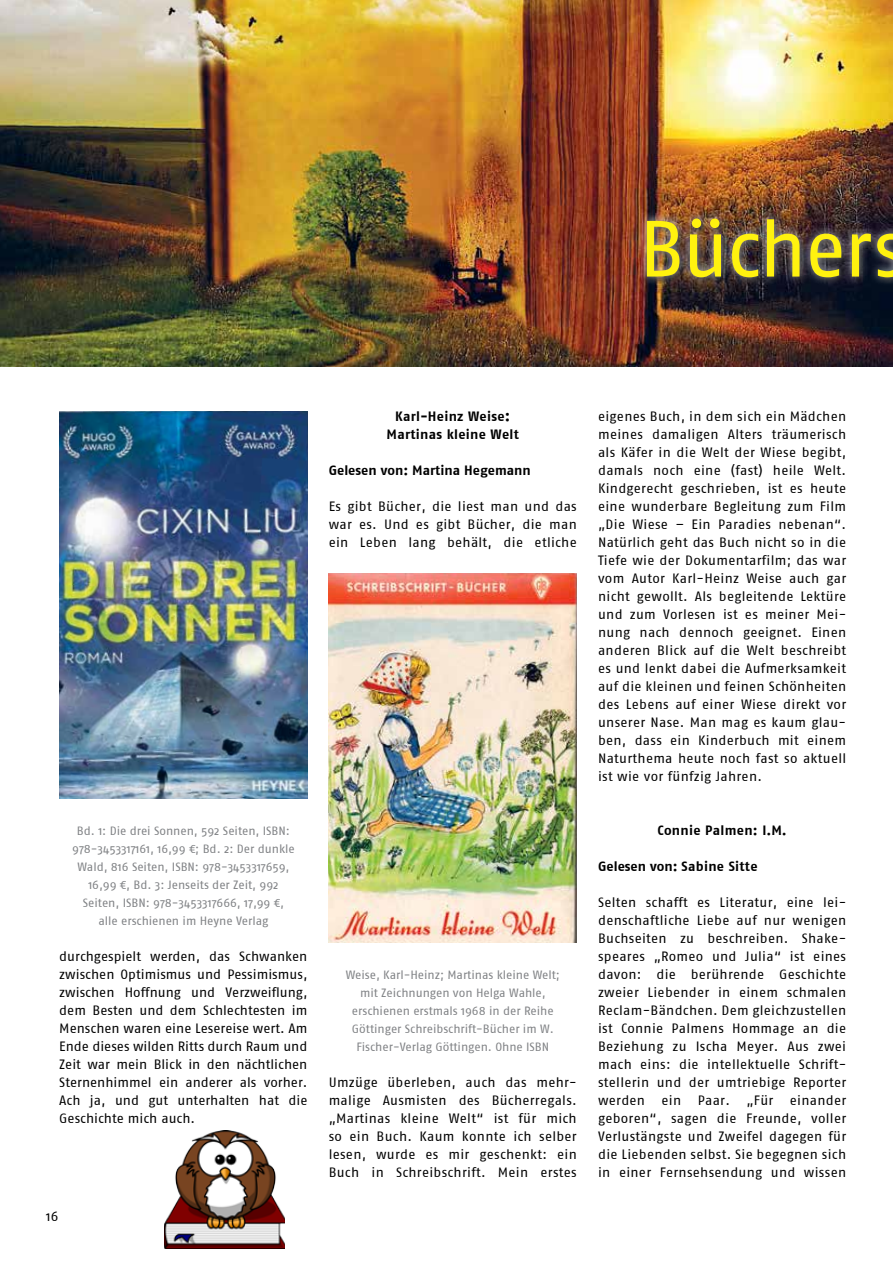
<style>
.page{position:relative;width:893px;height:1263px;background:#fff}
.page>*{position:absolute;margin:0;border:0;box-sizing:border-box;transform-origin:0 0}
.t1{font:79.5px "Fago No Regular Roman";letter-spacing:-.03em;color:#fff20f}
.t2{font:13.5px/18px "Fago No Regular Roman";letter-spacing:.02em;color:#000;text-align:justify}
.t3{font:13.5px/18px "Fago No Bold Roman";letter-spacing:.02em;color:#000;text-align:center}
.t4{font:13.5px "Fago No Bold Roman";color:#000}
.t5{font:12px/18px "Fago No Regular Roman";letter-spacing:-.005em;color:#808285;text-align:center}
.s1{font-size:15px}
</style>
<div class="page">
<img style="left:0;top:0;width:893px;height:367px">
<div style="left:637px;top:210px;width:256px;height:77px;background:#fff;opacity:.75"></div>
<img style="left:329px;top:573px;width:248px;height:369px">
<img style="left:60px;top:411px;width:248px;height:388px">
<img style="left:165px;top:1131px;width:120px;height:118px">
<h1 class="t1" style="left:639px;top:204px;width:269px">Büchers</h1>
<p class="t5" style="left:72px;top:821px;width:224px">Bd. 1: Die drei Sonnen, 592 Seiten, ISBN:<br>978-3453317161, 16,99 ¤; Bd. 2: Der dunkle Wald, 816 Seiten, ISBN: 978-3453317659, 16,99 ¤, Bd. 3: Jenseits der Zeit, 992<br>Seiten, ISBN: 978-3453317666, 17,99 ¤, alle erschienen im Heyne Verlag</p>
<p class="t2" style="left:59px;top:947px;width:250px">durchgespielt werden, das Schwanken zwischen Optimismus und Pessimismus, zwischen Hoffnung und Verzweiflung, dem Besten und dem Schlechtesten im Menschen waren eine Lesereise wert. Am Ende dieses wilden Ritts durch Raum und Zeit war mein Blick in den nächtlichen Sternenhimmel ein anderer als vorher.<br>Ach ja, und gut unterhalten hat die Geschichte mich auch.</p>
<p class="t2" style="left:46px;top:1207px;width:14px">16</p>
<p class="t3" style="left:387px;top:407px;width:134px">Karl-Heinz Weise<span class="s1">:<br></span>Martinas kleine Welt</p>
<p class="t4" style="left:329px;top:462px;width:204px">Gelesen von: Martina Hegemann</p>
<p class="t2" style="left:329px;top:497px;width:250px">Es gibt Bücher, die liest man und das war es. Und es gibt Bücher, die man ein Leben lang behält, die etliche</p>
<p class="t5" style="left:346px;top:965px;width:216px">Weise, Karl-Heinz; Martinas kleine Welt; mit Zeichnungen von Helga Wahle, erschienen erstmals 1968 in der Reihe Göttinger Schreibschrift-Bücher im W.<br>Fischer-Verlag Göttingen. Ohne ISBN</p>
<p class="t2" style="left:329px;top:1073px;width:250px">Umzüge überleben, auch das mehr&shy;malige Ausmisten des Bücherregals. „Martinas kleine Welt“ ist für mich so ein Buch. Kaum konnte ich selber lesen, wurde es mir geschenkt: ein Buch in Schreibschrift. Mein erstes</p>
<p class="t2" style="left:598px;top:407px;width:250px">eigenes Buch, in dem sich ein Mädchen meines damaligen Alters träumerisch als Käfer in die Welt der Wiese begibt, damals noch eine (fast) heile Welt.<br>Kindgerecht geschrieben, ist es heute eine wunderbare Begleitung zum Film „Die Wiese – Ein Paradies nebenan“.<br>Natürlich geht das Buch nicht so in die Tiefe wie der Dokumentarfilm; das war vom Autor Karl-Heinz Weise auch gar nicht gewollt. Als begleitende Lektüre und zum Vorlesen ist es meiner Mei&shy;nung nach dennoch geeignet. Einen anderen Blick auf die Welt beschreibt es und lenkt dabei die Aufmerksamkeit auf die kleinen und feinen Schönheiten des Lebens auf einer Wiese direkt vor unserer Nase. Man mag es kaum glau&shy;ben, dass ein Kinderbuch mit einem Naturthema heute noch fast so aktuell ist wie vor fünfzig Jahren.</p>
<p class="t3" style="left:658px;top:821px;width:131px">Connie Palmen: I.M.</p>
<p class="t3" style="left:598px;top:857px;width:161px">Gelesen von: Sabine Sitte</p>
<p class="t2" style="left:598px;top:893px;width:250px">Selten schafft es Literatur, eine lei&shy;denschaftliche Liebe auf nur wenigen Buchseiten zu beschreiben. Shake&shy;speares „Romeo und Julia“ ist eines davon: die berührende Geschichte zweier Liebender in einem schmalen Reclam-Bändchen. Dem gleichzustellen ist Connie Palmens Hommage an die Beziehung zu Ischa Meyer. Aus zwei mach eins: die intellektuelle Schrift&shy;stellerin und der umtriebige Reporter werden ein Paar. „Für einander geboren“, sagen die Freunde, voller Verlustängste und Zweifel dagegen für die Liebenden selbst. Sie begegnen sich in einer Fernsehsendung und wissen</p>
</div>
